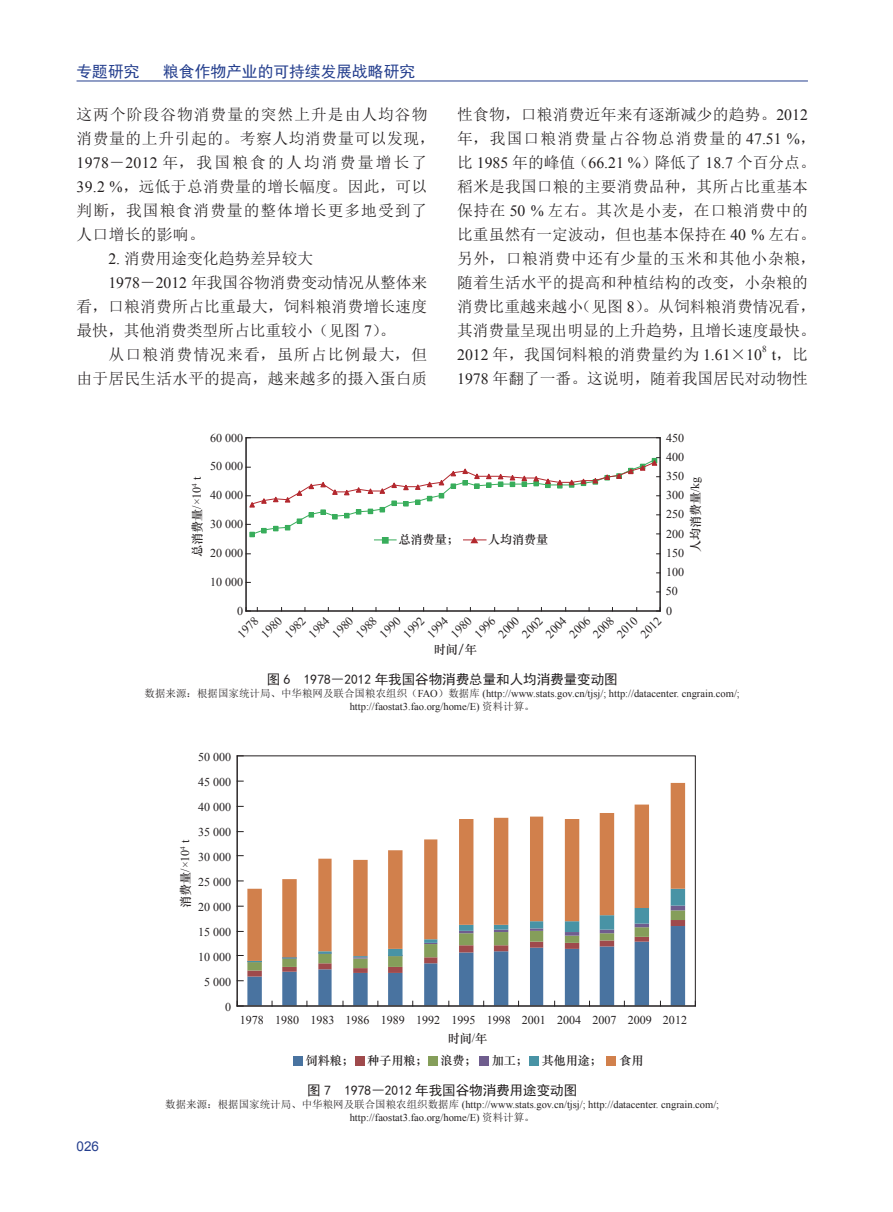
<style>
.page{position:relative;width:893px;height:1212px;background:#fff}
.page>*{position:absolute;margin:0;border:0;box-sizing:border-box;transform-origin:0 0}
.t1{font:15.75px/24px "Sim Sun";letter-spacing:.015em;color:#231f20}
.t2{font:15.75px/24px "Sim Sun";letter-spacing:.065em;color:#231f20}
.t3{font:15.75px "Sim Hei";color:#253f8e}
.t4{font:15.75px "Sim Sun";letter-spacing:.08em;color:#231f20}
.t5{font:13.5px "Sim Hei";color:#231f20}
.t6{font:13.5px "Arial";color:#253f8e}
.t7{font:12px "Times New Roman";color:#231f20}
.t8{font:12px "ST Zhongsong";color:#231f20}
.t9{font:10.5px/12.6px "Times New Roman";color:#231f20;text-align:center}
.t10{font:9.15px "Times New Roman";color:#231f20}
.s1{font-family:"Times New Roman"}
.s2{font-family:"ST Zhongsong"}
.s3{font-family:"Sim Sun"}
</style>
<div class="page">
<hr style="left:77px;top:81px;width:731px;height:1px;background:#253f8e">
<hr style="left:660px;top:438px;width:1px;height:173px;background:#231f20">
<hr style="left:246px;top:611px;width:414px;height:1px;background:#231f20">
<svg style="left:248px;top:457px;width:410px;height:87px"></svg>
<div style="left:246px;top:437px;width:414px;height:174px;border:1px solid #231f20"></div>
<svg style="left:247px;top:783px;width:438px;height:106px"></svg>
<svg style="left:239px;top:889px;width:446px;height:115px"></svg>
<div style="left:293px;top:1056px;width:10px;height:9px;background:#4973a0"></div>
<div style="left:355px;top:1056px;width:10px;height:9px;background:#9f4a4c"></div>
<div style="left:428px;top:1056px;width:10px;height:9px;background:#859e5a"></div>
<div style="left:479px;top:1056px;width:10px;height:9px;background:#6f5d8e"></div>
<div style="left:529px;top:1056px;width:10px;height:9px;background:#4893a5"></div>
<div style="left:607px;top:1056px;width:9px;height:9px;background:#d1804c"></div>
<div style="left:237px;top:755px;width:459px;height:251px;border:1px solid #231f20"></div>
<p class="t3" style="left:77px;top:64px;width:65px">专题研究</p>
<p class="t3" style="left:163px;top:64px;width:254px">粮食作物产业的可持续发展战略研究</p>
<p class="t2" style="left:77px;top:102px;width:360px">这两个阶段谷物消费量的突然上升是由人均谷物消费量的上升引起的。考察人均消费量可以发现，<br><span class="s1">1978</span>―<span class="s1">2012</span> 年，我国粮食的人均消费量增长了<br><span class="s1">39.2 %</span>，远低于总消费量的增长幅度。因此，可以判断，我国粮食消费量的整体增长更多地受到了人口增长的影响。</p>
<p class="t1" style="left:108px;top:246px;width:206px"><span class="s1">2.</span> 消费用途变化趋势差异较大</p>
<p class="t1" style="left:108px;top:270px;width:320px"><span class="s1">1978</span>―<span class="s1">2012</span> 年我国谷物消费变动情况从整体来</p>
<p class="t1" style="left:77px;top:294px;width:352px">看，口粮消费所占比重最大，饲料粮消费增长速度</p>
<p class="t1" style="left:77px;top:318px;width:320px">最快，其他消费类型所占比重较小（见图 <span class="s1">7</span>）。</p>
<p class="t4" style="left:108px;top:346px;width:320px">从口粮消费情况来看，虽所占比例最大，但</p>
<p class="t1" style="left:77px;top:366px;width:352px">由于居民生活水平的提高，越来越多的摄入蛋白质</p>
<p class="t7" style="left:210px;top:429px;width:35px">60 000</p>
<p class="t1" style="left:457px;top:102px;width:360px">性食物，口粮消费近年来有逐渐减少的趋势。<span class="s1">2012</span>年，我国口粮消费量占谷物总消费量的 <span class="s1">47.51 %</span>，比 <span class="s1">1985</span> 年的峰值（<span class="s1">66.21 %</span>）降低了 <span class="s1">18.7</span> 个百分点。稻米是我国口粮的主要消费品种，其所占比重基本保持在 <span class="s1">50 %</span> 左右。其次是小麦，在口粮消费中的比重虽然有一定波动，但也基本保持在 <span class="s1">40 %</span> 左右。另外，口粮消费中还有少量的玉米和其他小杂粮，随着生活水平的提高和种植结构的改变，小杂粮的消费比重越来越小（见图 <span class="s1">8</span>）。从饲料粮消费情况看，其消费量呈现出明显的上升趋势，且增长速度最快。<br><span class="s1">2012</span> 年，我国饲料粮的消费量约为 <span class="s1">1.61</span>×<span class="s1">10</span></p>
<p class="t10" style="left:762px;top:343px;width:6px">8</p>
<p class="t1" style="left:457px;top:342px;width:352px;text-align:right"><span class="s1">t</span>，比<br><span class="s1">1978</span> 年翻了一番。这说明，随着我国居民对动物性</p>
<p class="t7" style="left:666px;top:429px;width:20px">450</p>
<p class="t7" style="left:210px;top:458px;width:35px">50 000</p>
<p class="t7" style="left:189px;top:557px;width:82px;rotate:-90deg"><span class="s2">总消费量</span>/×10<sup>4</sup> t</p>
<p class="t7" style="left:210px;top:487px;width:35px">40 000</p>
<p class="t7" style="left:210px;top:516px;width:35px">30 000</p>
<p class="t7" style="left:210px;top:545px;width:35px">20 000</p>
<p class="t7" style="left:210px;top:574px;width:35px">10 000</p>
<p class="t8" style="left:399px;top:531px;width:62px">总消费量；</p>
<p class="t8" style="left:488px;top:531px;width:62px">人均消费量</p>
<p class="t7" style="left:666px;top:449px;width:20px">400</p>
<p class="t7" style="left:666px;top:468px;width:20px">350</p>
<p class="t8" style="left:687px;top:552px;width:77px;rotate:-90deg">人均消费量<span class="s1">/kg</span></p>
<p class="t7" style="left:666px;top:487px;width:20px">300</p>
<p class="t7" style="left:666px;top:506px;width:20px">250</p>
<p class="t7" style="left:666px;top:526px;width:20px">200</p>
<p class="t7" style="left:666px;top:545px;width:20px">150</p>
<p class="t7" style="left:666px;top:564px;width:20px">100</p>
<p class="t7" style="left:666px;top:583px;width:14px">50</p>
<p class="t7" style="left:237px;top:602px;width:8px">0</p>
<p class="t7" style="left:234px;top:630px;width:26px;rotate:-45deg">1978</p>
<p class="t7" style="left:257px;top:630px;width:26px;rotate:-45deg">1980</p>
<p class="t7" style="left:281px;top:630px;width:26px;rotate:-45deg">1982</p>
<p class="t7" style="left:305px;top:630px;width:26px;rotate:-45deg">1984</p>
<p class="t7" style="left:329px;top:630px;width:26px;rotate:-45deg">1980</p>
<p class="t7" style="left:352px;top:630px;width:26px;rotate:-45deg">1988</p>
<p class="t7" style="left:376px;top:630px;width:26px;rotate:-45deg">1990</p>
<p class="t7" style="left:400px;top:630px;width:26px;rotate:-45deg">1992</p>
<p class="t7" style="left:423px;top:630px;width:26px;rotate:-45deg">1994</p>
<p class="t7" style="left:447px;top:630px;width:26px;rotate:-45deg">1980</p>
<p class="t7" style="left:471px;top:630px;width:26px;rotate:-45deg">1996</p>
<p class="t7" style="left:495px;top:630px;width:26px;rotate:-45deg">2000</p>
<p class="t7" style="left:518px;top:630px;width:26px;rotate:-45deg">2002</p>
<p class="t7" style="left:542px;top:630px;width:26px;rotate:-45deg">2004</p>
<p class="t7" style="left:566px;top:630px;width:26px;rotate:-45deg">2006</p>
<p class="t7" style="left:589px;top:630px;width:26px;rotate:-45deg">2008</p>
<p class="t7" style="left:613px;top:630px;width:26px;rotate:-45deg">2010</p>
<p class="t7" style="left:637px;top:630px;width:26px;rotate:-45deg">2012</p>
<p class="t7" style="left:666px;top:603px;width:8px">0</p>
<p class="t8" style="left:434px;top:641px;width:45px">时间/年</p>
<p class="t5" style="left:267px;top:672px;width:352px">图 6 1978―2012 年我国谷物消费总量和人均消费量变动图</p>
<p class="t9" style="left:145px;top:687px;width:597px"><span class="s3">数据来源：根据国家统计局、中华粮网及联合国粮农组织（</span>FAO<span class="s3">）数据库</span> (http://www.stats.gov.cn/tjsj/; http://datacenter. cngrain.com/; http://faostat3.fao.org/home/E) <span class="s3">资料计算。</span></p>
<p class="t7" style="left:198px;top:749px;width:35px">50 000</p>
<p class="t7" style="left:198px;top:774px;width:35px">45 000</p>
<p class="t7" style="left:198px;top:799px;width:35px">40 000</p>
<p class="t7" style="left:198px;top:824px;width:35px">35 000</p>
<p class="t7" style="left:177px;top:908px;width:70px;rotate:-90deg"><span class="s2">消费量</span>/×10<sup>4</sup> t</p>
<p class="t7" style="left:198px;top:849px;width:35px">30 000</p>
<p class="t7" style="left:198px;top:874px;width:35px">25 000</p>
<p class="t7" style="left:198px;top:899px;width:35px">20 000</p>
<p class="t7" style="left:198px;top:924px;width:35px">15 000</p>
<p class="t7" style="left:198px;top:949px;width:35px">10 000</p>
<p class="t7" style="left:204px;top:974px;width:29px">5 000</p>
<p class="t7" style="left:225px;top:999px;width:8px">0</p>
<p class="t7" style="left:240px;top:1012px;width:449px">1978 1980 1983 1986 1989 1992 1995 1998 2001 2004 2007 2009 2012</p>
<p class="t8" style="left:448px;top:1030px;width:41px">时间<span class="s1">/</span>年</p>
<p class="t6" style="left:77px;top:1138px;width:24px">026</p>
<p class="t8" style="left:306px;top:1052px;width:172px">饲料粮； 种子用粮； 浪费；</p>
<p class="t8" style="left:492px;top:1052px;width:112px">加工； 其他用途；</p>
<p class="t8" style="left:619px;top:1052px;width:26px">食用</p>
<p class="t5" style="left:307px;top:1083px;width:271px">图 7 1978―2012 年我国谷物消费用途变动图</p>
<p class="t9" style="left:165px;top:1098px;width:555px"><span class="s3">数据来源：根据国家统计局、中华粮网及联合国粮农组织数据库</span> (http://www.stats.gov.cn/tjsj/; http://datacenter. cngrain.com/; http://faostat3.fao.org/home/E) <span class="s3">资料计算。</span></p>
</div>
